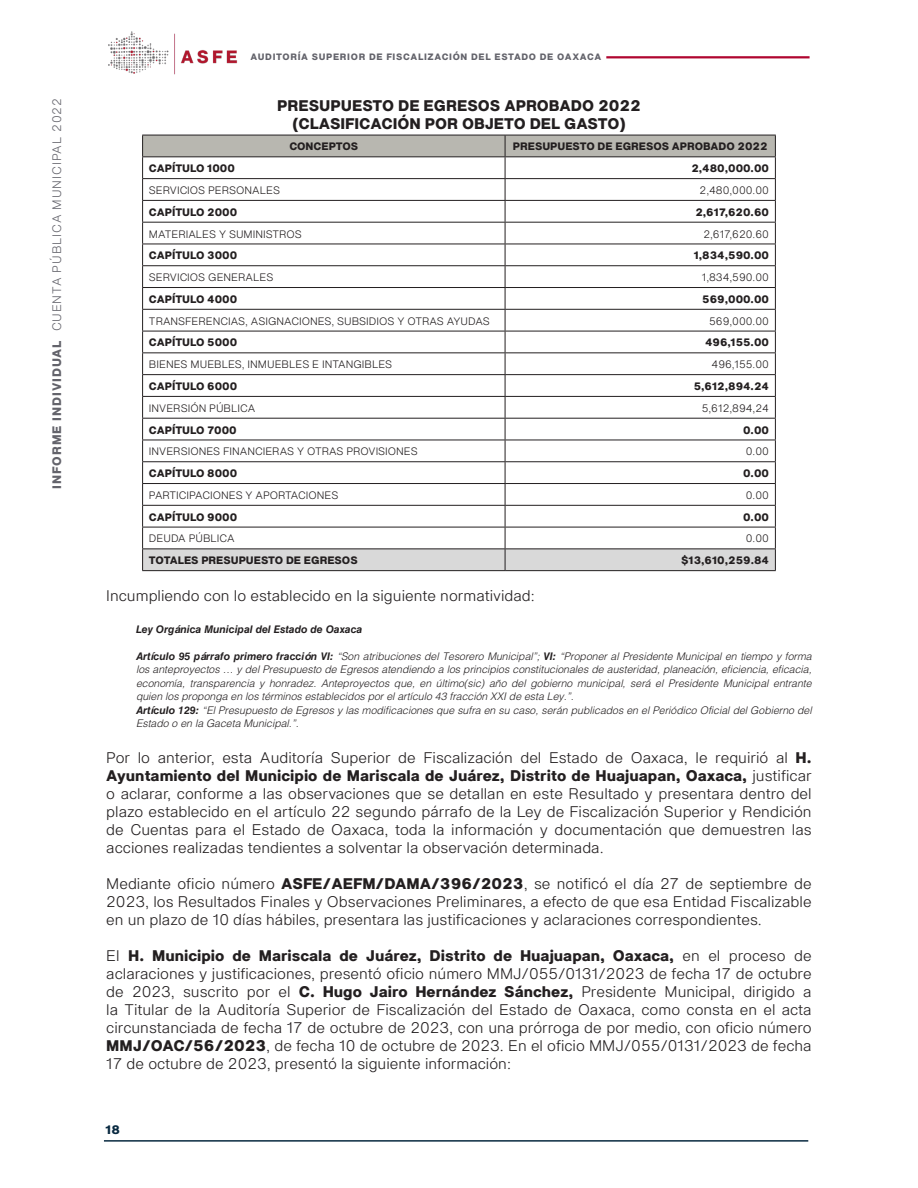
<style>
.page{position:relative;width:918px;height:1188px;background:#fff}
.page>*{position:absolute;margin:0;border:0;box-sizing:border-box;transform-origin:0 0}
.t1{font:300 15px/18px "Sublima";color:#231f20;text-align:justify}
.t2{font:800 15px "Sublima";color:#231f20}
.t3{font:300 12px "Sublima";letter-spacing:.075em;color:#63636b}
.t4{font:800 12px "Sublima";color:#082940}
.leyes_texto_final{font:italic 300 10.5px/13.5px "Helvetica LT Std";color:#231f20;text-align:justify}
.t5{font:300 10.5px "Sublima";color:#231f20}
.t6{font:800 10.5px "Sublima";color:#231f20}
.leyes_texto_final-2{font:italic 700 10.5px "Helvetica LT Std";color:#231f20}
.t7{font:800 9px "Sublima";letter-spacing:.075em;color:#63636b}
.s1{font-weight:800}
.s2{font-weight:700}
</style>
<div class="page">
<img style="left:108px;top:31px;width:130px;height:44px">
<hr style="left:606px;top:56px;width:204px;height:2px;background:#b00630">
<hr style="left:104px;top:1140px;width:704px;height:2px;background:#082940">
<svg style="left:142px;top:135px;width:634px;height:435px"></svg>
<hr style="left:142px;top:570px;width:363px;height:1px;background:#231f20">
<hr style="left:505px;top:570px;width:271px;height:1px;background:#231f20">
<p class="t7" style="left:250px;top:52px;width:352px">AUDITORÍA SUPERIOR DE FISCALIZACIÓN DEL ESTADO DE OAXACA</p>
<p class="t3" style="left:46px;top:489px;width:392px;rotate:-90deg"><span class="s1">INFORME INDIVIDUAL</span> CUENTA PÚBLICA MUNICIPAL 2022</p>
<p class="t2" style="left:277px;top:97px;width:365px">PRESUPUESTO DE EGRESOS APROBADO 2022</p>
<p class="t2" style="left:292px;top:115px;width:335px">(CLASIFICACIÓN POR OBJETO DEL GASTO)</p>
<p class="t6" style="left:289px;top:141px;width:70px">CONCEPTOS</p>
<p class="t6" style="left:513px;top:141px;width:256px">PRESUPUESTO DE EGRESOS APROBADO 2022</p>
<p class="t6" style="left:149px;top:162px;width:87px">CAPÍTULO 1000</p>
<p class="t6" style="left:691px;top:162px;width:79px">2,480,000.00</p>
<p class="t5" style="left:149px;top:181px;width:133px">SERVICIOS PERSONALES</p>
<p class="t5" style="left:700px;top:181px;width:71px">2,480,000.00</p>
<p class="t6" style="left:149px;top:206px;width:90px">CAPÍTULO 2000</p>
<p class="t6" style="left:695px;top:206px;width:75px">2,617,620.60</p>
<p class="t5" style="left:149px;top:224px;width:154px">MATERIALES Y SUMINISTROS</p>
<p class="t5" style="left:703px;top:224px;width:67px">2,617,620.60</p>
<p class="t6" style="left:149px;top:250px;width:90px">CAPÍTULO 3000</p>
<p class="t6" style="left:694px;top:250px;width:77px">1,834,590.00</p>
<p class="t5" style="left:149px;top:268px;width:126px">SERVICIOS GENERALES</p>
<p class="t5" style="left:702px;top:268px;width:69px">1,834,590.00</p>
<p class="t6" style="left:149px;top:293px;width:90px">CAPÍTULO 4000</p>
<p class="t6" style="left:702px;top:293px;width:68px">569,000.00</p>
<p class="t5" style="left:149px;top:311px;width:342px">TRANSFERENCIAS, ASIGNACIONES, SUBSIDIOS Y OTRAS AYUDAS</p>
<p class="t5" style="left:709px;top:311px;width:61px">569,000.00</p>
<p class="t6" style="left:149px;top:337px;width:90px">CAPÍTULO 5000</p>
<p class="t6" style="left:705px;top:337px;width:65px">496,155.00</p>
<p class="t5" style="left:149px;top:355px;width:245px">BIENES MUEBLES, INMUEBLES E INTANGIBLES</p>
<p class="t5" style="left:712px;top:355px;width:59px">496,155.00</p>
<p class="t6" style="left:149px;top:380px;width:90px">CAPÍTULO 6000</p>
<p class="t6" style="left:694px;top:380px;width:77px">5,612,894.24</p>
<p class="t5" style="left:149px;top:398px;width:108px">INVERSIÓN PÚBLICA</p>
<p class="t5" style="left:702px;top:398px;width:69px">5,612,894,24</p>
<p class="t6" style="left:149px;top:424px;width:89px">CAPÍTULO 7000</p>
<p class="t6" style="left:743px;top:424px;width:27px">0.00</p>
<p class="t5" style="left:149px;top:442px;width:270px">INVERSIONES FINANCIERAS Y OTRAS PROVISIONES</p>
<p class="t5" style="left:746px;top:442px;width:25px">0.00</p>
<p class="t6" style="left:149px;top:467px;width:90px">CAPÍTULO 8000</p>
<p class="t6" style="left:743px;top:467px;width:27px">0.00</p>
<p class="t5" style="left:149px;top:486px;width:191px">PARTICIPACIONES Y APORTACIONES</p>
<p class="t5" style="left:746px;top:486px;width:25px">0.00</p>
<p class="t6" style="left:149px;top:511px;width:90px">CAPÍTULO 9000</p>
<p class="t6" style="left:743px;top:511px;width:27px">0.00</p>
<p class="t5" style="left:149px;top:529px;width:87px">DEUDA PÚBLICA</p>
<p class="t5" style="left:746px;top:529px;width:25px">0.00</p>
<p class="t6" style="left:149px;top:555px;width:210px">TOTALES PRESUPUESTO DE EGRESOS</p>
<p class="t6" style="left:681px;top:555px;width:89px">$13,610,259.84</p>
<p class="t1" style="left:106px;top:584px;width:430px">Incumpliendo con lo establecido en la siguiente normatividad:</p>
<p class="leyes_texto_final-2" style="left:136px;top:622px;width:228px">Ley Orgánica Municipal del Estado de Oaxaca</p>
<p class="leyes_texto_final" style="left:136px;top:649px;width:677px"><span class="s2">Artículo 95 párrafo primero fracción VI:</span> “Son atribuciones del Tesorero Municipal”; <span class="s2">VI:</span> “Proponer al Presidente Municipal en tiempo y forma los anteproyectos … y del Presupuesto de Egresos atendiendo a los principios constitucionales de austeridad, planeación, eficiencia, eficacia, economía, transparencia y honradez. Anteproyectos que, en último(sic) año del gobierno municipal, será el Presidente Municipal entrante quien los proponga en los términos establecidos por el artículo 43 fracción XXI de esta Ley.”.</p>
<p class="leyes_texto_final" style="left:136px;top:703px;width:677px"><span class="s2">Artículo 129:</span> “El Presupuesto de Egresos y las modificaciones que sufra en su caso, serán publicados en el Periódico Oficial del Gobierno del<br>Estado o en la Gaceta Municipal.”.</p>
<p class="t1" style="left:106px;top:746px;width:707px">Por lo anterior, esta Auditoría Superior de Fiscalización del Estado de Oaxaca, le requirió al <span class="s1">H.<br>Ayuntamiento del Municipio de Mariscala de Juárez, Distrito de Huajuapan, Oaxaca,</span> justificar o aclarar, conforme a las observaciones que se detallan en este Resultado y presentara dentro del plazo establecido en el artículo 22 segundo párrafo de la Ley de Fiscalización Superior y Rendición de Cuentas para el Estado de Oaxaca, toda la información y documentación que demuestren las acciones realizadas tendientes a solventar la observación determinada.</p>
<p class="t1" style="left:106px;top:872px;width:707px">Mediante oficio número <span class="s1">ASFE/AEFM/DAMA/396/2023</span>, se notificó el día 27 de septiembre de 2023, los Resultados Finales y Observaciones Preliminares, a efecto de que esa Entidad Fiscalizable en un plazo de 10 días hábiles, presentara las justificaciones y aclaraciones correspondientes.</p>
<p class="t1" style="left:106px;top:944px;width:707px">El <span class="s1">H. Municipio de Mariscala de Juárez, Distrito de Huajuapan, Oaxaca,</span> en el proceso de aclaraciones y justificaciones, presentó oficio número MMJ/055/0131/2023 de fecha 17 de octubre de 2023, suscrito por el <span class="s1">C. Hugo Jairo Hernández Sánchez,</span> Presidente Municipal, dirigido a la Titular de la Auditoría Superior de Fiscalización del Estado de Oaxaca, como consta en el acta circunstanciada de fecha 17 de octubre de 2023, con una prórroga de por medio, con oficio número <span class="s1">MMJ/OAC/56/2023</span>, de fecha 10 de octubre de 2023. En el oficio MMJ/055/0131/2023 de fecha 17 de octubre de 2023, presentó la siguiente información:</p>
<p class="t4" style="left:105px;top:1123px;width:16px">18</p>
</div>
